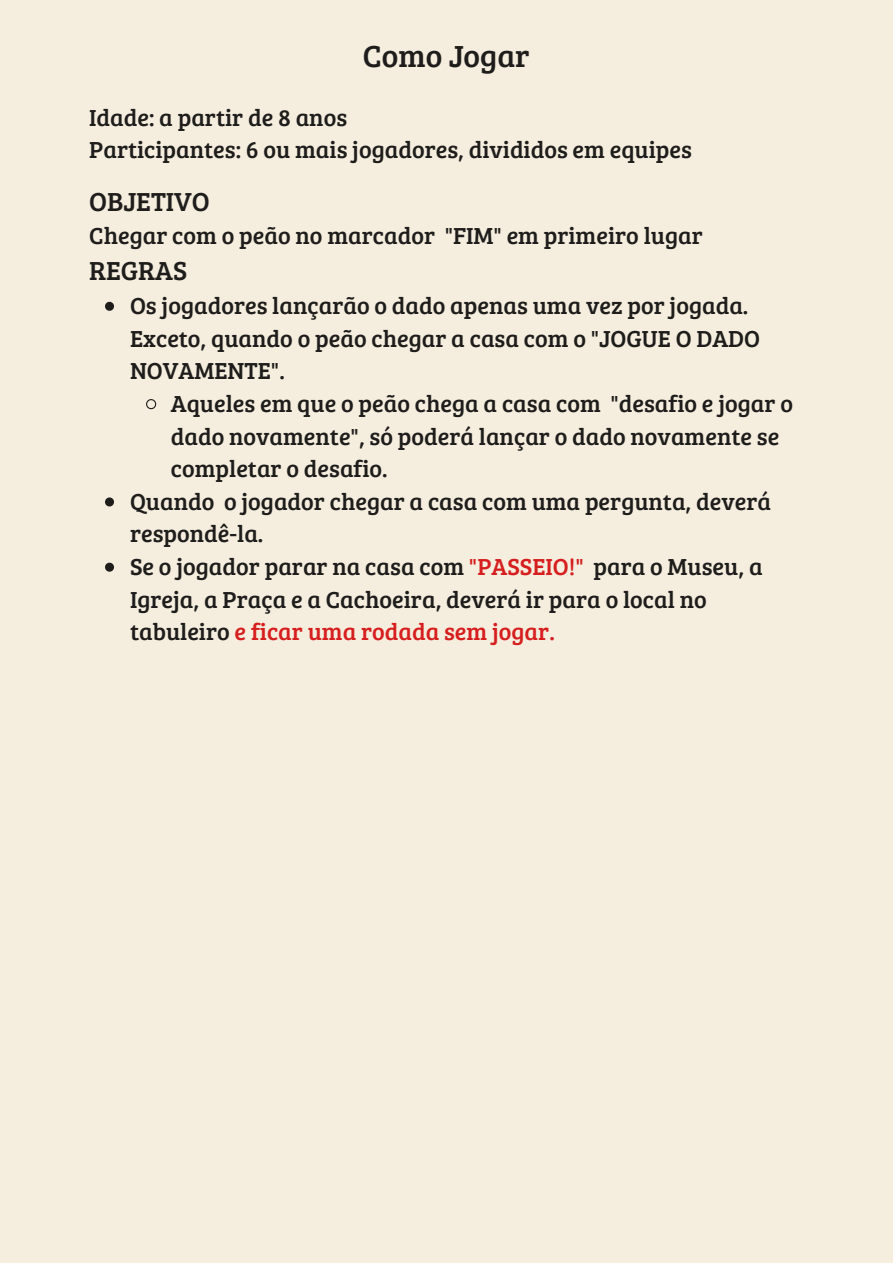
<style>
.page{position:relative;width:893px;height:1264px;background:#fff}
.page>*{position:absolute;margin:0;border:0;box-sizing:border-box;transform-origin:0 0}
.t1{font:31.5px "Bree Serif";color:#1e1d1b}
.t2{font:27px "Bree Serif";color:#1e1d1b}
.t3{font:24px/32.5px "Bree Serif";color:#1e1d1b}
.t4{font:24px "Bree Serif";color:#d61e1e}
.s1{color:#d61e1e}
.s2{color:#1e1d1b}
</style>
<div class="page">
<div style="left:0;top:0;width:892px;height:1262px;background:#f5eedf"></div>
<svg style="left:105px;top:302px;width:9px;height:9px"></svg>
<svg style="left:146px;top:399px;width:11px;height:11px"></svg>
<svg style="left:105px;top:497px;width:9px;height:9px"></svg>
<svg style="left:105px;top:562px;width:9px;height:9px"></svg>
<h1 class="t1" style="left:363px;top:33px;width:168px">Como Jogar</h1>
<p class="t3" style="left:89px;top:100px;width:604px">Idade: a partir de 8 anos<br>Participantes: 6 ou mais jogadores, divididos em equipes</p>
<p class="t2" style="left:89px;top:182px;width:122px">OBJETIVO</p>
<p class="t3" style="left:89px;top:218px;width:615px">Chegar com o peão no marcador "FIM" em primeiro lugar</p>
<p class="t2" style="left:89px;top:251px;width:99px">REGRAS</p>
<p class="t3" style="left:130px;top:288px;width:631px">Os jogadores lançarão o dado apenas uma vez por jogada.<br>Exceto, quando o peão chegar a casa com o "JOGUE O DADO<br>NOVAMENTE".</p>
<p class="t3" style="left:171px;top:386px;width:623px">Aqueles em que o peão chega a casa com "desafio e jogar o</p>
<p class="t3" style="left:171px;top:419px;width:610px">dado novamente", só poderá lançar o dado novamente se</p>
<p class="t3" style="left:171px;top:451px;width:218px">completar o desafio.</p>
<p class="t3" style="left:130px;top:484px;width:642px">Quando o jogador chegar a casa com uma pergunta, deverá</p>
<p class="t3" style="left:130px;top:516px;width:135px">respondê-la.</p>
<p class="t3" style="left:130px;top:549px;width:634px">Se o jogador parar na casa com <span class="s1">"PASSEIO!"</span> para o Museu, a</p>
<p class="t3" style="left:130px;top:582px;width:578px">Igreja, a Praça e a Cachoeira, deverá ir para o local no</p>
<p class="t4" style="left:130px;top:614px;width:426px"><span class="s2">tabuleiro</span> e ficar uma rodada sem jogar.</p>
</div>
